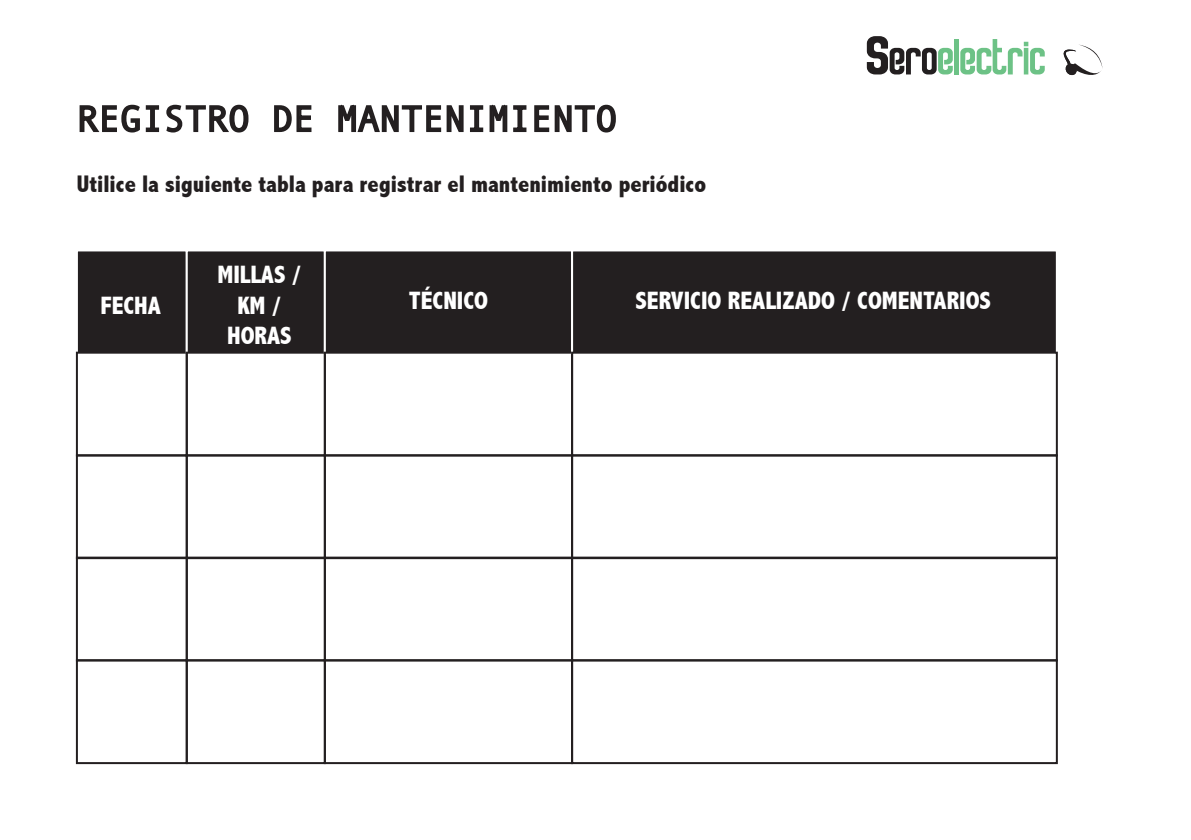
<style>
.page{position:relative;width:1191px;height:840px;background:#fff}
.page>*{position:absolute;margin:0;border:0;box-sizing:border-box;transform-origin:0 0}
.t1{font:36px "Andale Mono";color:#231f20}
.t2{font:800 condensed 25.2px/30.2px "Abadi";color:#fff;text-align:center}
.t3{font:800 condensed 24px "Abadi";color:#231f20}
</style>
<div class="page">
<svg style="left:79px;top:104px;width:170px;height:29px"></svg>
<svg style="left:274px;top:105px;width:38px;height:28px"></svg>
<svg style="left:338px;top:104px;width:189px;height:29px"></svg>
<svg style="left:534px;top:104px;width:82px;height:29px"></svg>
<svg style="left:867px;top:36px;width:85px;height:38px"></svg>
<div style="left:954px;top:39px;width:5px;height:35px;background:#6dc286"></div>
<svg style="left:960px;top:39px;width:84px;height:35px"></svg>
<svg style="left:1063px;top:45px;width:39px;height:31px"></svg>
<div style="left:76px;top:556px;width:112px;height:105px;border:2px solid #231f20"></div>
<div style="left:76px;top:659px;width:112px;height:104px;border:2px solid #231f20"></div>
<div style="left:186px;top:556px;width:140px;height:105px;border:2px solid #231f20"></div>
<div style="left:186px;top:659px;width:140px;height:104px;border:2px solid #231f20"></div>
<div style="left:324px;top:556px;width:249px;height:105px;border:2px solid #231f20"></div>
<div style="left:324px;top:659px;width:249px;height:104px;border:2px solid #231f20"></div>
<div style="left:76px;top:249px;width:112px;height:105px;background:#231f20;border:2px solid #fff"></div>
<div style="left:76px;top:351px;width:112px;height:105px;border:2px solid #231f20"></div>
<div style="left:76px;top:454px;width:112px;height:105px;border:2px solid #231f20"></div>
<div style="left:186px;top:249px;width:140px;height:105px;background:#231f20;border:2px solid #fff"></div>
<div style="left:186px;top:351px;width:140px;height:105px;border:2px solid #231f20"></div>
<div style="left:186px;top:454px;width:140px;height:105px;border:2px solid #231f20"></div>
<div style="left:324px;top:249px;width:249px;height:105px;background:#231f20;border:2px solid #fff"></div>
<div style="left:324px;top:351px;width:249px;height:105px;border:2px solid #231f20"></div>
<div style="left:324px;top:454px;width:249px;height:105px;border:2px solid #231f20"></div>
<div style="left:571px;top:249px;width:486px;height:105px;background:#231f20;border:2px solid #fff"></div>
<div style="left:571px;top:351px;width:486px;height:105px;border:2px solid #231f20"></div>
<div style="left:571px;top:454px;width:486px;height:105px;border:2px solid #231f20"></div>
<div style="left:571px;top:556px;width:486px;height:105px;border:2px solid #231f20"></div>
<div style="left:571px;top:659px;width:486px;height:104px;border:2px solid #231f20"></div>
<h1 class="t1" style="left:77px;top:95px;width:542px">REGISTRO DE MANTENIMIENTO</h1>
<p class="t3" style="left:77px;top:170px;width:630px">Utilice la siguiente tabla para registrar el mantenimiento periódico</p>
<p class="t2" style="left:100px;top:290px;width:62px">FECHA</p>
<p class="t2" style="left:217px;top:260px;width:85px">MILLAS /<br>KM /<br>HORAS</p>
<p class="t2" style="left:409px;top:285px;width:81px">TÉCNICO</p>
<p class="t2" style="left:635px;top:285px;width:357px">SERVICIO REALIZADO / COMENTARIOS</p>
</div>
